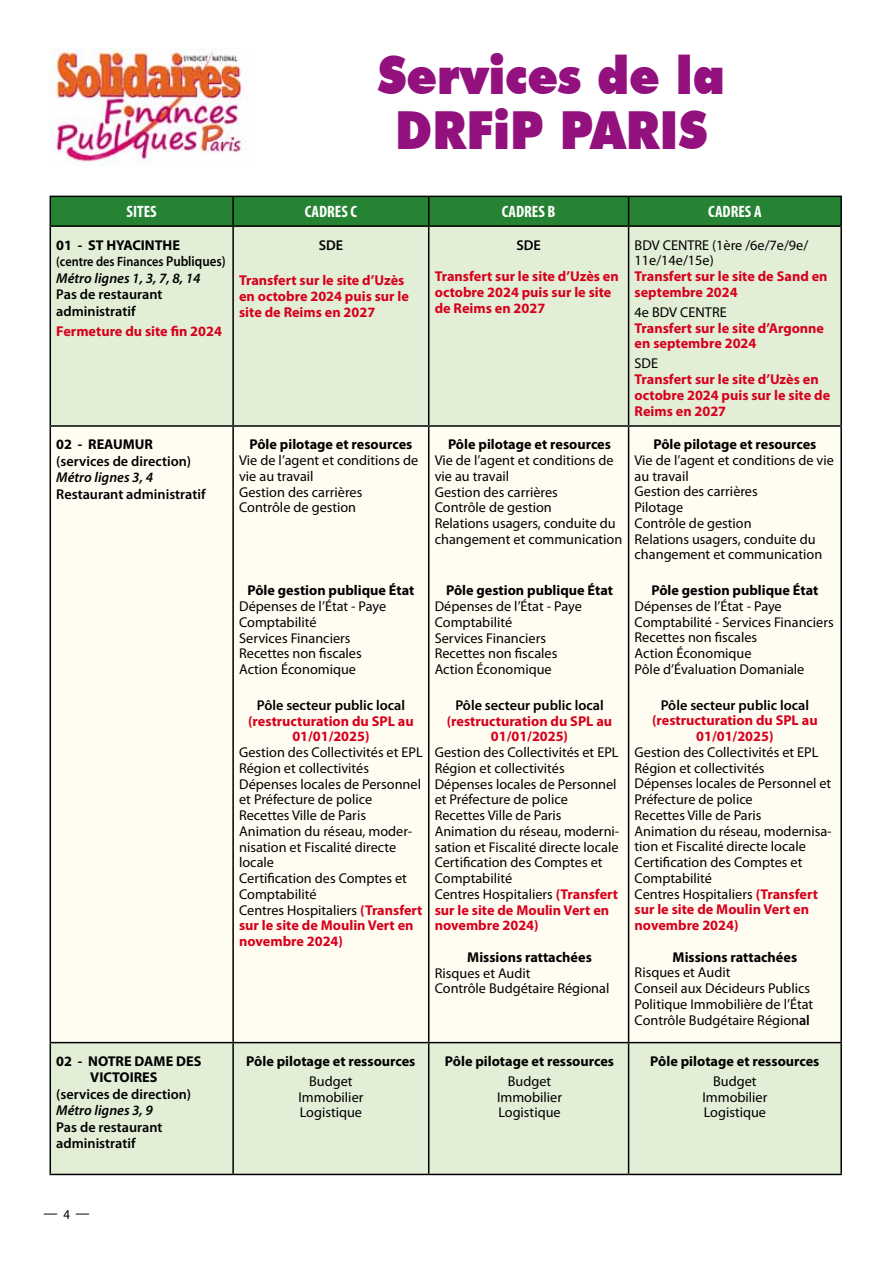
<style>
.page{position:relative;width:893px;height:1263px;background:#fff}
.page>*{position:absolute;margin:0;border:0;box-sizing:border-box;transform-origin:0 0}
.t1{font:900 52.5px/55.5px "Futura BT";color:#93117e;text-align:center;scale:.9 1}
.t2{font:700 condensed 16.5px "Myriad Pro";color:#fff}
.t3{font:15px "Myriad Pro";color:#000;scale:.95 1}
.t4{font:14.25px/15.8px "Myriad Pro";color:#000}
.t5{font:700 14.25px/15.8px "Myriad Pro";color:#d7001c}
.t6{font:700 14.25px/16.5px "Myriad Pro";color:#000}
.t7{font:600 14.25px/16.5px "Myriad Pro";color:#000}
.t8{font:italic 600 14.25px "Myriad Pro";color:#000}
.t9{font:600 14.25px/16.5px "Myriad Pro";color:#000;scale:.95 1}
.t10{font:600 13.5px "Myriad Pro";color:#000;scale:.91 1}
.s1{font-size:14.25px}
.s2{font-size:13.5px}
.s3{font-weight:700;color:#d7001c}
.s4{font-weight:600}
</style>
<div class="page">
<div style="left:51px;top:227px;width:789px;height:947px;background:#e2eed6"></div>
<div style="left:51px;top:427px;width:789px;height:615px;background:#fffdf1"></div>
<hr style="left:629px;top:196px;width:213px;height:1px;background:#000">
<svg style="left:50px;top:196px;width:790px;height:29px;background:#237d30"></svg>
<hr style="left:840px;top:197px;width:2px;height:28px;background:#000">
<hr style="left:50px;top:225px;width:183px;height:2px;background:#000">
<hr style="left:50px;top:227px;width:1px;height:198px;background:#000">
<hr style="left:233px;top:225px;width:196px;height:2px;background:#000">
<hr style="left:232px;top:227px;width:2px;height:198px;background:#000">
<hr style="left:429px;top:225px;width:200px;height:2px;background:#000">
<hr style="left:428px;top:227px;width:1px;height:198px;background:#000">
<hr style="left:629px;top:225px;width:213px;height:2px;background:#000">
<hr style="left:628px;top:227px;width:1px;height:198px;background:#000">
<hr style="left:840px;top:227px;width:2px;height:198px;background:#000">
<hr style="left:50px;top:425px;width:183px;height:2px;background:#000">
<hr style="left:50px;top:427px;width:1px;height:615px;background:#000">
<hr style="left:233px;top:425px;width:196px;height:2px;background:#000">
<hr style="left:232px;top:427px;width:2px;height:615px;background:#000">
<hr style="left:429px;top:425px;width:200px;height:2px;background:#000">
<hr style="left:428px;top:427px;width:1px;height:615px;background:#000">
<hr style="left:629px;top:425px;width:213px;height:2px;background:#000">
<hr style="left:628px;top:427px;width:1px;height:615px;background:#000">
<hr style="left:840px;top:427px;width:2px;height:615px;background:#000">
<hr style="left:50px;top:1042px;width:183px;height:1px;background:#000">
<hr style="left:50px;top:1043px;width:1px;height:131px;background:#000">
<hr style="left:233px;top:1042px;width:196px;height:1px;background:#000">
<hr style="left:232px;top:1043px;width:2px;height:131px;background:#000">
<hr style="left:429px;top:1042px;width:200px;height:1px;background:#000">
<hr style="left:428px;top:1043px;width:1px;height:131px;background:#000">
<hr style="left:629px;top:1042px;width:213px;height:1px;background:#000">
<hr style="left:628px;top:1043px;width:1px;height:131px;background:#000">
<hr style="left:840px;top:1043px;width:2px;height:131px;background:#000">
<hr style="left:50px;top:1174px;width:183px;height:1px;background:#000">
<hr style="left:233px;top:1174px;width:196px;height:1px;background:#000">
<hr style="left:429px;top:1174px;width:200px;height:1px;background:#000">
<hr style="left:629px;top:1174px;width:213px;height:1px;background:#000">
<img style="left:50px;top:49px;width:197px;height:116px">
<h1 class="t1" style="left:378px;top:47px;width:387px">Services de la<br>DRFiP PARIS</h1>
<p class="t2" style="left:127px;top:202px;width:32px">SITES</p>
<p class="t2" style="left:305px;top:202px;width:54px">CADRES C</p>
<p class="t2" style="left:502px;top:202px;width:55px">CADRES B</p>
<p class="t2" style="left:708px;top:202px;width:55px">CADRES A</p>
<p class="t6" style="left:56px;top:236px;width:125px">01 - ST HYACINTHE</p>
<p class="t10" style="left:56px;top:253px;width:188px">(centre des Finances <span class="s1">Publiques)</span></p>
<p class="t8" style="left:56px;top:269px;width:146px">Métro lignes 1, 3, 7, 8, 14</p>
<p class="t9" style="left:56px;top:286px;width:113px">Pas de restaurant administratif</p>
<p class="t5" style="left:56px;top:323px;width:167px">Fermeture du site fin 2024</p>
<p class="t4" style="left:635px;top:237px;width:175px">BDV CENTRE (1ère /6e/7e/9e/<br>11e/14e/15e)</p>
<p class="t5" style="left:635px;top:268px;width:195px">Transfert sur le site de Sand en septembre 2024</p>
<p class="t4" style="left:635px;top:304px;width:94px">4e BDV CENTRE</p>
<p class="t5" style="left:635px;top:319px;width:191px">Transfert sur le site d’Argonne en septembre 2024</p>
<p class="t4" style="left:635px;top:355px;width:25px">SDE</p>
<p class="t5" style="left:635px;top:371px;width:197px">Transfert sur le site d’Uzès en octobre 2024 puis sur le site de<br>Reims en 2027</p>
<p class="t7" style="left:319px;top:236px;width:26px">SDE</p>
<p class="t5" style="left:239px;top:272px;width:171px">Transfert sur le site d’Uzès en octobre 2024 puis sur le site de Reims en 2027</p>
<p class="t7" style="left:516px;top:236px;width:26px">SDE</p>
<p class="t5" style="left:435px;top:268px;width:186px">Transfert sur le site d’Uzès en octobre 2024 puis sur le site de Reims en 2027</p>
<p class="t6" style="left:56px;top:436px;width:98px">02 - REAUMUR</p>
<p class="t7" style="left:56px;top:452px;width:136px">(services de direction)</p>
<p class="t8" style="left:56px;top:469px;width:98px">Métro lignes 3, 4</p>
<p class="t7" style="left:56px;top:485px;width:151px">Restaurant administratif</p>
<p class="t6" style="left:90px;top:1052px;width:113px;text-indent:-34px">02 - NOTRE DAME DES<br>VICTOIRES</p>
<p class="t7" style="left:56px;top:1085px;width:136px">(services de direction)</p>
<p class="t8" style="left:56px;top:1101px;width:98px">Métro lignes 3, 9</p>
<p class="t7" style="left:56px;top:1118px;width:108px">Pas de restaurant administratif</p>
<p class="t3" style="left:44px;top:1205px;width:50px">— <span class="s2">4</span> —</p>
<p class="t6" style="left:249px;top:436px;width:164px">Pôle pilotage et resources</p>
<p class="t4" style="left:239px;top:452px;width:181px">Vie de l’agent et conditions de vie au travail<br>Gestion des carrières<br>Contrôle de gestion</p>
<p class="t6" style="left:247px;top:582px;width:168px">Pôle gestion publique État</p>
<p class="t4" style="left:239px;top:598px;width:149px">Dépenses de l’État - Paye<br>Comptabilité<br>Services Financiers<br>Recettes non fiscales<br>Action Économique</p>
<p class="t7" style="left:257px;top:696px;width:150px">Pôle secteur public local</p>
<p class="t5" style="left:248px;top:712px;width:167px;text-align:center">(restructuration du SPL au<br>01/01/2025)</p>
<p class="t4" style="left:239px;top:744px;width:185px">Gestion des Collectivités et EPL<br>Région et collectivités<br>Dépenses locales de Personnel et Préfecture de police<br>Recettes Ville de Paris<br>Animation du réseau, moder&shy;nisation et Fiscalité directe locale<br>Certification des Comptes et<br>Comptabilité<br>Centres Hospitaliers <span class="s3">(Transfert sur le site de Moulin Vert en novembre 2024)</span></p>
<p class="t6" style="left:448px;top:436px;width:164px">Pôle pilotage et resources</p>
<p class="t4" style="left:435px;top:452px;width:189px">Vie de l’agent et conditions de vie au travail<br>Gestion des carrières<br>Contrôle de gestion<br>Relations usagers, conduite du changement et communication</p>
<p class="t6" style="left:446px;top:582px;width:168px">Pôle gestion publique État</p>
<p class="t4" style="left:435px;top:598px;width:149px">Dépenses de l’État - Paye<br>Comptabilité<br>Services Financiers<br>Recettes non fiscales<br>Action Économique</p>
<p class="t7" style="left:455px;top:696px;width:150px">Pôle secteur public local</p>
<p class="t5" style="left:447px;top:712px;width:167px;text-align:center">(restructuration du SPL au<br>01/01/2025)</p>
<p class="t4" style="left:435px;top:744px;width:186px">Gestion des Collectivités et EPL<br>Région et collectivités<br>Dépenses locales de Personnel et Préfecture de police<br>Recettes Ville de Paris<br>Animation du réseau, moderni&shy;sation et Fiscalité directe locale<br>Certification des Comptes et<br>Comptabilité<br>Centres Hospitaliers <span class="s3">(Transfert sur le site de Moulin Vert en novembre 2024)</span></p>
<p class="t6" style="left:467px;top:948px;width:126px">Missions rattachées</p>
<p class="t4" style="left:435px;top:965px;width:176px">Risques et Audit<br>Contrôle Budgétaire Régional</p>
<p class="t6" style="left:246px;top:1052px;width:171px">Pôle pilotage et ressources</p>
<p class="t4" style="left:298px;top:1073px;width:67px;text-align:center">Budget<br>Immobilier<br>Logistique</p>
<p class="t6" style="left:445px;top:1052px;width:171px">Pôle pilotage et ressources</p>
<p class="t4" style="left:497px;top:1073px;width:67px;text-align:center">Budget<br>Immobilier<br>Logistique</p>
<p class="t6" style="left:653px;top:436px;width:164px">Pôle pilotage et resources</p>
<p class="t4" style="left:635px;top:452px;width:201px">Vie de l’agent et conditions de vie au travail<br>Gestion des carrières<br>Pilotage<br>Contrôle de gestion<br>Relations usagers, conduite du changement et communication</p>
<p class="t6" style="left:651px;top:582px;width:168px">Pôle gestion publique État</p>
<p class="t4" style="left:635px;top:598px;width:201px">Dépenses de l’État - Paye<br>Comptabilité - Services Financiers<br>Recettes non fiscales<br>Action Économique<br>Pôle d’Évaluation Domaniale</p>
<p class="t7" style="left:661px;top:696px;width:150px">Pôle secteur public local</p>
<p class="t5" style="left:652px;top:712px;width:167px;text-align:center">(restructuration du SPL au<br>01/01/2025)</p>
<p class="t4" style="left:635px;top:744px;width:199px">Gestion des Collectivités et EPL<br>Région et collectivités<br>Dépenses locales de Personnel et<br>Préfecture de police<br>Recettes Ville de Paris<br>Animation du réseau, modernisa&shy;tion et Fiscalité directe locale<br>Certification des Comptes et<br>Comptabilité<br>Centres Hospitaliers <span class="s3">(Transfert sur le site de Moulin Vert en novembre 2024)</span></p>
<p class="t6" style="left:673px;top:948px;width:126px">Missions rattachées</p>
<p class="t4" style="left:635px;top:964px;width:180px">Risques et Audit<br>Conseil aux Décideurs Publics<br>Politique Immobilière de l’État<br>Contrôle Budgétaire Région<span class="s4">al</span></p>
<p class="t6" style="left:650px;top:1052px;width:171px">Pôle pilotage et ressources</p>
<p class="t4" style="left:702px;top:1073px;width:67px;text-align:center">Budget<br>Immobilier<br>Logistique</p>
</div>
